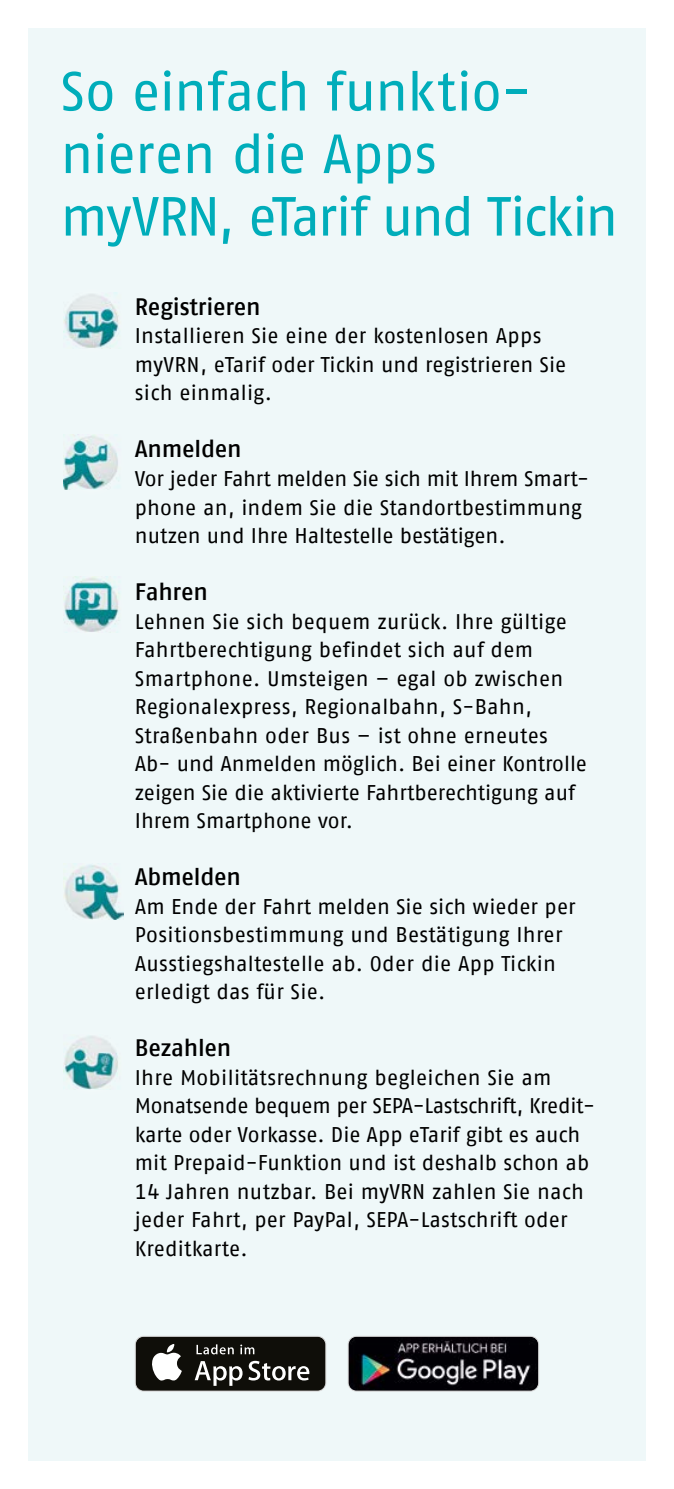
<style>
.page{position:relative;width:674px;height:1489px;background:#fff}
.page>*{position:absolute;margin:0;border:0;box-sizing:border-box;transform-origin:0 0}
.Headline{font:55px/62.5px "Fago No Tf";letter-spacing:-.02em;color:#00adba}
.Subhead{font:500 23.75px "Fago No Tf";letter-spacing:-.01em;color:#000}
.copy{font:21.25px/28.5px "Fago No Tf";letter-spacing:.005em;color:#000}
</style>
<div class="page">
<div style="left:28px;top:28px;width:617px;height:1432px;background:#eff8f9"></div>
<svg style="left:135px;top:1337px;width:190px;height:53px;background:#383833"></svg>
<div style="left:135px;top:1335px;width:191px;height:56px;border:1px solid #dadada;border-radius:8px"></div>
<img style="left:349px;top:1337px;width:189px;height:53px">
<div style="left:347px;top:1335px;width:192px;height:56px;border:1px solid #dadada;border-radius:8px"></div>
<img style="left:63px;top:292px;width:57px;height:56px">
<img style="left:63px;top:434px;width:56px;height:56px">
<img style="left:63px;top:576px;width:57px;height:56px">
<img style="left:63px;top:864px;width:61px;height:55px">
<img style="left:63px;top:1036px;width:55px;height:53px">
<p class="Headline" style="left:60px;top:60px;width:559px">So einfach funktio&shy;nieren die Apps myVRN, eTarif und Tickin</p>
<p class="Subhead" style="left:135px;top:293px;width:127px">Registrieren</p>
<p class="copy" style="left:135px;top:321px;width:433px">Installieren Sie eine der kostenlosen Apps myVRN, eTarif oder Tickin und registrieren Sie sich einmalig.</p>
<p class="Subhead" style="left:135px;top:435px;width:108px">Anmelden</p>
<p class="copy" style="left:135px;top:464px;width:451px">Vor jeder Fahrt melden Sie sich mit Ihrem Smart&shy;phone an, indem Sie die Standortbestimmung nutzen und Ihre Haltestelle bestätigen.</p>
<p class="Subhead" style="left:135px;top:578px;width:75px">Fahren</p>
<p class="copy" style="left:135px;top:606px;width:453px">Lehnen Sie sich bequem zurück. Ihre gültige Fahrtberechtigung befindet sich auf dem Smartphone. Umsteigen – egal ob zwischen Regionalexpress, Regionalbahn, S-Bahn, Straßenbahn oder Bus – ist ohne erneutes Ab- und Anmelden möglich. Bei einer Kontrolle zeigen Sie die aktivierte Fahrtberechtigung auf Ihrem Smartphone vor.</p>
<p class="Subhead" style="left:135px;top:863px;width:108px">Abmelden</p>
<p class="copy" style="left:135px;top:891px;width:442px">Am Ende der Fahrt melden Sie sich wieder per Positionsbestimmung und Bestätigung Ihrer Ausstiegshaltestelle ab. Oder die App Tickin erledigt das für Sie.</p>
<p class="Subhead" style="left:135px;top:1034px;width:98px">Bezahlen</p>
<p class="copy" style="left:135px;top:1062px;width:461px">Ihre Mobilitätsrechnung begleichen Sie am Monatsende bequem per SEPA-Lastschrift, Kredit&shy;karte oder Vorkasse. Die App eTarif gibt es auch mit Prepaid-Funktion und ist deshalb schon ab 14 Jahren nutzbar. Bei myVRN zahlen Sie nach jeder Fahrt, per PayPal, SEPA-Lastschrift oder Kreditkarte.</p>
</div>
